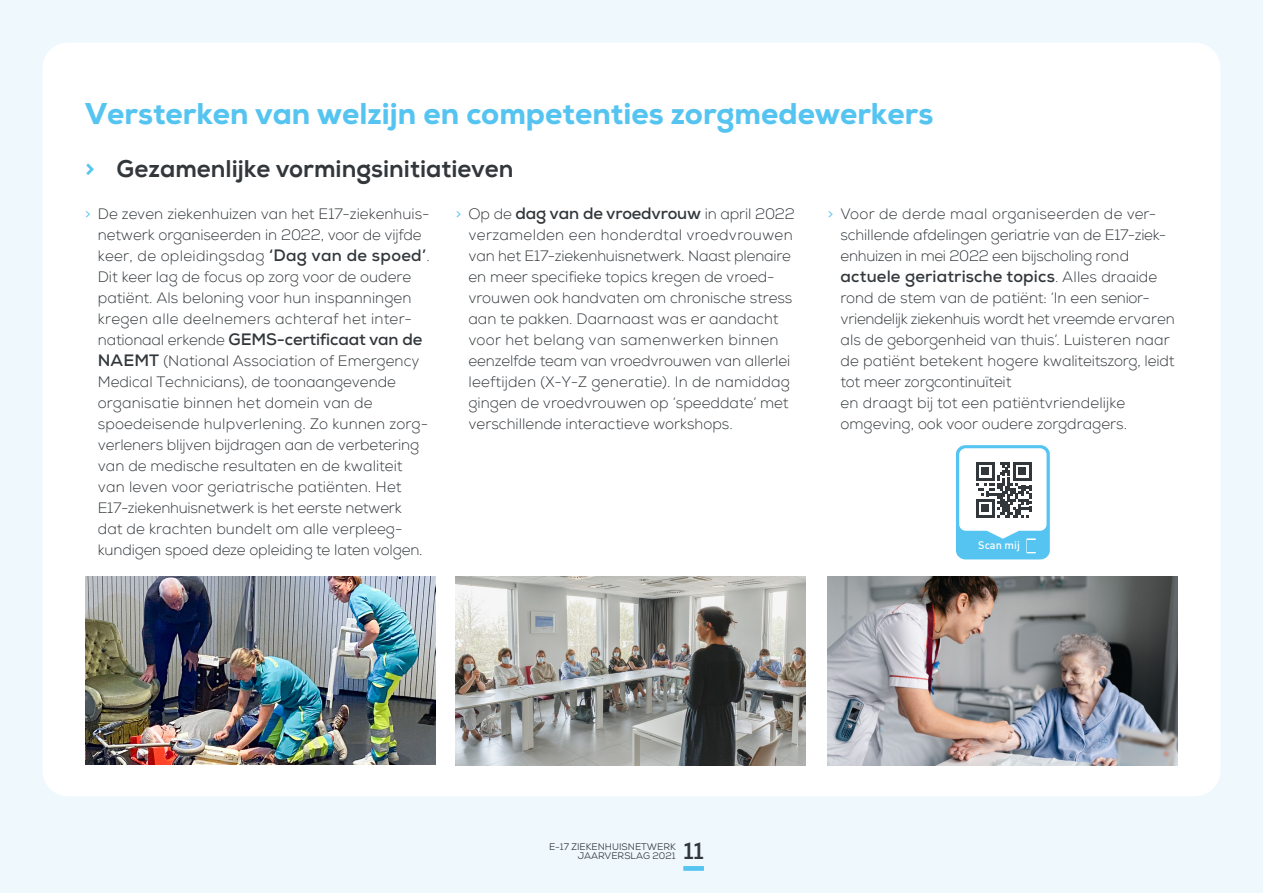
<style>
.page{position:relative;width:1263px;height:893px;background:#eff8fd}
.page>*{position:absolute;margin:0;border:0;box-sizing:border-box;transform-origin:0 0}
.titel{font:800 30px "Nexa W01";color:#55c4f0}
.ondertitel{font:800 24px "Nexa W01";color:#32373b}
.t1{font:700 23.7px "Nexa W01";color:#32373b}
.t2{font:700 16.5px "Nexa W01";letter-spacing:-.01em;color:#32373b}
.t3{font:700 16.5px "Nexa W01";letter-spacing:.01em;color:#32373b}
.t4{font:300 15px/21px "Nexa W01";color:#32373b}
.t5{font:15px "Nexa W01";color:#55c4f0}
.Cijfer_Orange_Big{font:500 10.95px "DINOT";color:#fff}
.t6{font:9.45px "Nexa W01";color:#32373b}
.s1{color:#55c4f0}
.s2{font-weight:400;font-size:15px;color:#55c4f0}
.s3{font-weight:300;font-size:15px}
.s4{font-weight:700;font-size:16.5px}
</style>
<div class="page">
<div style="left:43px;top:43px;width:1177px;height:753px;background:#fff;border-radius:26px"></div>
<div style="left:683px;top:866px;width:21px;height:5px;background:#55c4f0"></div>
<div style="left:956px;top:445px;width:94px;height:114px;background:#55c4f0;border-radius:9px"></div>
<svg style="left:1026px;top:538px;width:10px;height:15px"></svg>
<div style="left:1027px;top:540px;width:8px;height:11px;background:#55c4f0"></div>
<svg style="left:959px;top:448px;width:87px;height:91px;background:#c2ccd1"></svg>
<img style="left:85px;top:576px;width:350px;height:189px">
<img style="left:456px;top:576px;width:350px;height:189px">
<img style="left:828px;top:576px;width:350px;height:189px">
<p class="titel" style="left:85px;top:96px;width:850px">Versterken van welzijn en competenties zorgmedewerkers</p>
<p class="ondertitel" style="left:85px;top:155px;width:430px"><span class="s1">&gt;</span> Gezamenlijke vormingsinitiatieven</p>
<p class="t2" style="left:456px;top:204px;width:341px"><span class="s2">&gt;</span> <span class="s3">Op de</span> dag van de vroedvrouw <span class="s3">in april 2022</span></p>
<p class="t4" style="left:468px;top:225px;width:326px">verzamelden een honderdtal vroedvrouwen van het E17-ziekenhuisnetwerk. Naast plenaire en meer specifieke topics kregen de vroed&shy;vrouwen ook handvaten om chronische stress aan te pakken. Daarnaast was er aandacht voor het belang van samenwerken binnen eenzelfde team van vroedvrouwen van allerlei leeftijden (X-Y-Z generatie). In de namiddag gingen de vroedvrouwen op ‘speeddate’ met verschillende interactieve workshops.</p>
<p class="t4" style="left:98px;top:204px;width:333px">De zeven ziekenhuizen van het E17-ziekenhuis&shy;netwerk organiseerden in 2022, voor de vijfde keer, de opleidingsdag <span class="s4">‘Dag van de spoed’</span>.<br>Dit keer lag de focus op zorg voor de oudere patiënt. Als beloning voor hun inspanningen kregen alle deelnemers achteraf het inter-</p>
<p class="t2" style="left:98px;top:330px;width:326px"><span class="s3">nationaal erkende</span> GEMS-certificaat van de</p>
<p class="t4" style="left:98px;top:351px;width:332px"><span class="s4">NAEMT</span> (National Association of Emergency Medical Technicians), de toonaangevende organisatie binnen het domein van de spoedeisende hulpverlening. Zo kunnen zorg&shy;verleners blijven bijdragen aan de verbetering van de medische resultaten en de kwaliteit van leven voor geriatrische patiënten. Het E17-ziekenhuisnetwerk is het eerste netwerk dat de krachten bundelt om alle verpleeg&shy;kundigen spoed deze opleiding te laten volgen.</p>
<p class="t5" style="left:85px;top:205px;width:7px">&gt;</p>
<p class="t5" style="left:828px;top:205px;width:7px">&gt;</p>
<p class="t4" style="left:840px;top:204px;width:327px">Voor de derde maal organiseerden de ver&shy;schillende afdelingen geriatrie van de E17-ziek&shy;enhuizen in mei 2022 een bijscholing rond</p>
<p class="t3" style="left:840px;top:267px;width:318px">actuele geriatrische topics<span class="s3">. Alles draaide</span></p>
<p class="t4" style="left:840px;top:288px;width:336px">rond de stem van de patiënt: ‘In een senior&shy;vriendelijk ziekenhuis wordt het vreemde ervaren als de geborgenheid van thuis’. Luisteren naar de patiënt betekent hogere kwaliteitszorg, leidt tot meer zorgcontinuïteit<br>en draagt bij tot een patiëntvriendelijke omgeving, ook voor oudere zorgdragers.</p>
<p class="Cijfer_Orange_Big" style="left:978px;top:538px;width:43px">Scan mij</p>
<p class="t6" style="left:549px;top:841px;width:128px">E-17 ZIEKENHUISNETWERK</p>
<p class="t6" style="left:578px;top:851px;width:99px">JAARVERSLAG 2021</p>
<p class="t1" style="left:683px;top:837px;width:22px">11</p>
</div>
